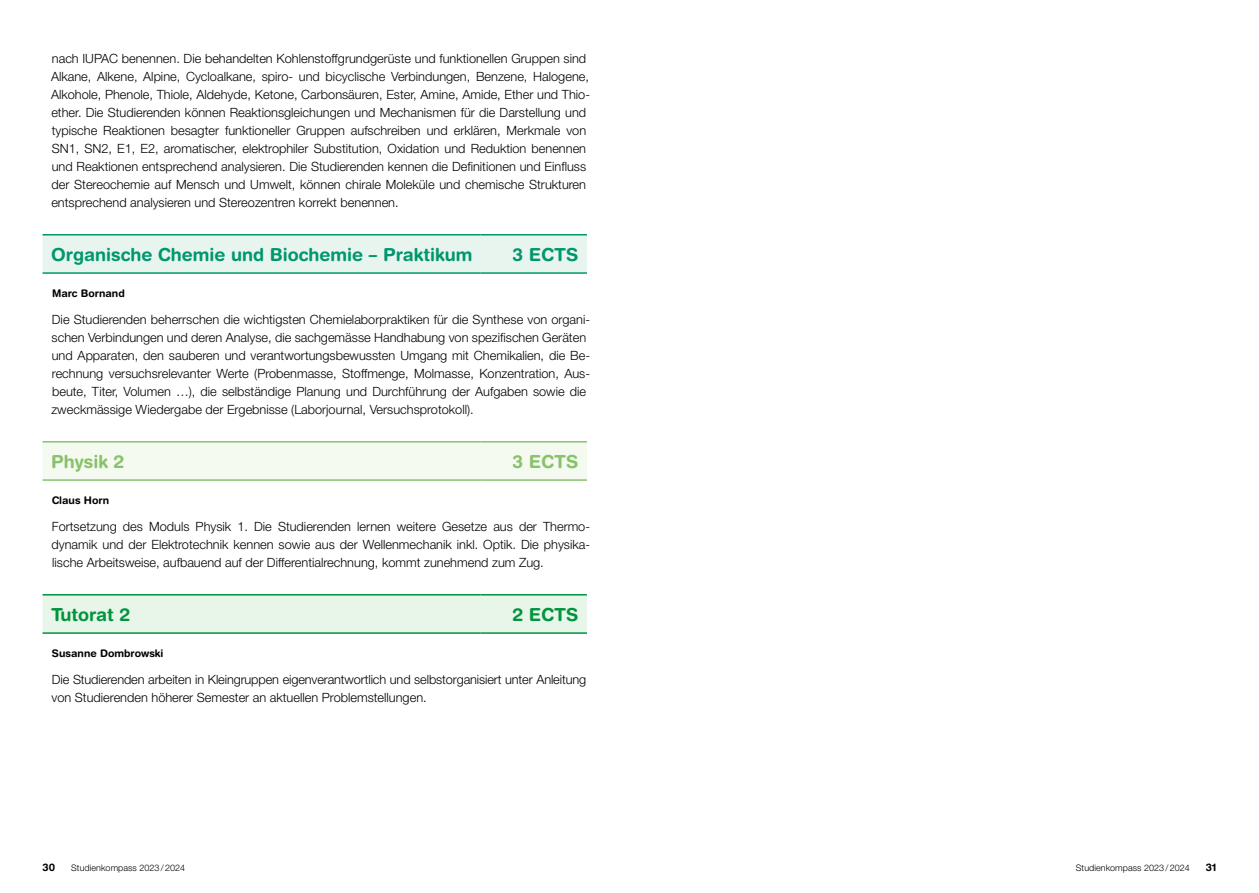
<style>
.page{position:relative;width:1259px;height:893px;background:#fff}
.page>*{position:absolute;margin:0;border:0;box-sizing:border-box;transform-origin:0 0}
.t1{font:700 18px "Helvetica Rounded LT Std";color:#00976e}
.t2{font:700 18px "Helvetica Rounded LT Std";color:#00943d}
.t3{font:700 18px "Helvetica Rounded LT Std";color:#88c26a}
.t4{font:300 12.75px/18px "Helvetica Neue LT Pro";color:#000}
.t5{font:700 10.5px "Helvetica Rounded LT Std";color:#000}
.t6{font:300 9px "Helvetica Neue LT Pro";letter-spacing:.005em;color:#000}
</style>
<div class="page">
<div style="left:43px;top:236px;width:544px;height:36px;background:#e8f5ef"></div>
<hr style="left:43px;top:234px;width:437px;height:2px;background:#00976e">
<hr style="left:480px;top:234px;width:107px;height:2px;background:#00976e">
<hr style="left:43px;top:272px;width:437px;height:2px;background:#00976e">
<hr style="left:480px;top:272px;width:107px;height:2px;background:#00976e">
<div style="left:43px;top:443px;width:544px;height:36px;background:#f4faf0"></div>
<hr style="left:43px;top:441px;width:437px;height:2px;background:#88c26a">
<hr style="left:480px;top:441px;width:107px;height:2px;background:#88c26a">
<hr style="left:43px;top:479px;width:437px;height:2px;background:#88c26a">
<hr style="left:480px;top:479px;width:107px;height:2px;background:#88c26a">
<div style="left:43px;top:596px;width:544px;height:36px;background:#e8f5e9"></div>
<hr style="left:43px;top:594px;width:437px;height:2px;background:#00943d">
<hr style="left:480px;top:594px;width:107px;height:2px;background:#00943d">
<hr style="left:43px;top:632px;width:437px;height:2px;background:#00943d">
<hr style="left:480px;top:632px;width:107px;height:2px;background:#00943d">
<p class="t4" style="left:51px;top:49px;width:540px">nach IUPAC benennen. Die behandelten Kohlenstoffgrundgerüste und funktionellen Gruppen sind Alkane, Alkene, Alpine, Cycloalkane, spiro- und bicyclische Verbindungen, Benzene, Halogene, Alkohole, Phenole, Thiole, Aldehyde, Ketone, Carbonsäuren, Ester, Amine, Amide, Ether und Thio&shy;ether. Die Studierenden können Reaktionsgleichungen und Mechanismen für die Darstellung und typische Reaktionen besagter funktioneller Gruppen aufschreiben und erklären, Merkmale von SN1, SN2, E1, E2, aromatischer, elektrophiler Substitution, Oxidation und Reduktion benennen und Reaktionen entsprechend analysieren. Die Studierenden kennen die Definitionen und Einfluss der Stereochemie auf Mensch und Umwelt, können chirale Moleküle und chemische Strukturen entsprechend analysieren und Stereozentren korrekt benennen.</p>
<h1 class="t1" style="left:51px;top:243px;width:423px">Organische Chemie und Biochemie – Praktikum</h1>
<h1 class="t1" style="left:512px;top:243px;width:67px">3 ECTS</h1>
<p class="t5" style="left:52px;top:287px;width:74px">Marc Bornand</p>
<p class="t4" style="left:51px;top:310px;width:540px">Die Studierenden beherrschen die wichtigsten Chemielaborpraktiken für die Synthese von organi&shy;schen Verbindungen und deren Analyse, die sachgemässe Handhabung von spezifischen Geräten und Apparaten, den sauberen und verantwortungsbewussten Umgang mit Chemikalien, die Be&shy;rechnung versuchsrelevanter Werte (Probenmasse, Stoffmenge, Molmasse, Konzentration, Aus&shy;beute, Titer, Volumen …), die selbständige Planung und Durchführung der Aufgaben sowie die zweckmässige Wiedergabe der Ergebnisse (Laborjournal, Versuchsprotokoll).</p>
<h1 class="t3" style="left:51px;top:450px;width:75px">Physik 2</h1>
<h1 class="t3" style="left:512px;top:450px;width:67px">3 ECTS</h1>
<p class="t5" style="left:52px;top:494px;width:59px">Claus Horn</p>
<p class="t4" style="left:52px;top:517px;width:538px;text-align:justify">Fortsetzung des Moduls Physik 1. Die Studierenden lernen weitere Gesetze aus der Thermo&shy;dynamik und der Elektrotechnik kennen sowie aus der Wellenmechanik inkl. Optik. Die physika&shy;lische Arbeitsweise, aufbauend auf der Differentialrechnung, kommt zunehmend zum Zug.</p>
<h1 class="t2" style="left:51px;top:603px;width:81px">Tutorat 2</h1>
<h1 class="t2" style="left:512px;top:603px;width:67px">2 ECTS</h1>
<p class="t5" style="left:52px;top:647px;width:113px">Susanne Dombrowski</p>
<p class="t4" style="left:52px;top:670px;width:536px">Die Studierenden arbeiten in Kleingruppen eigenverantwortlich und selbstorganisiert unter Anleitung von Studierenden höherer Semester an aktuellen Problemstellungen.</p>
<p class="t5" style="left:43px;top:861px;width:14px">30</p>
<p class="t6" style="left:71px;top:862px;width:115px">Studienkompass 2023/2024</p>
<p class="t6" style="left:1076px;top:862px;width:115px">Studienkompass 2023/2024</p>
<p class="t5" style="left:1206px;top:861px;width:12px">31</p>
</div>
